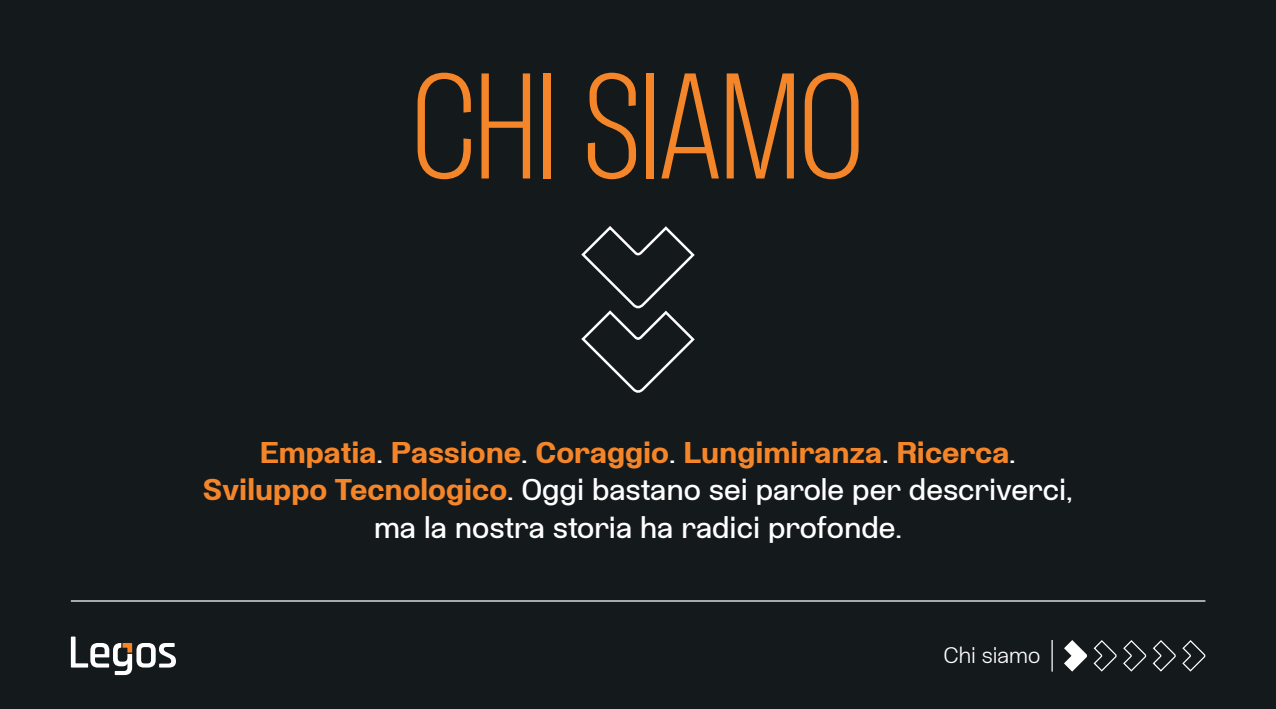
<style>
.page{position:relative;width:1276px;height:709px;background:#14191c}
.page>*{position:absolute;margin:0;border:0;box-sizing:border-box;transform-origin:0 0}
.t1{font:300 150px "Etrusco Now Condensed";color:#f58529}
.t2{font:30px "Etrusco Now";color:#fff}
.t3{font:700 30px "Etrusco Now";color:#f58529}
.t4{font:300 22.5px "Etrusco Now";color:#fff}
.s1{font-weight:400;color:#fff}
.s2{font-weight:700;color:#f58529}
</style>
<div class="page">
<svg style="left:71px;top:636px;width:105px;height:39px"></svg>
<svg style="left:1064px;top:640px;width:142px;height:32px"></svg>
<hr style="left:71px;top:600px;width:1134px;height:1px;background:#fff">
<svg style="left:581px;top:226px;width:114px;height:167px"></svg>
<hr style="left:1051px;top:640px;width:1px;height:31px;background:#fff">
<p class="t1" style="left:413px;top:20px;width:451px">CHI SIAMO</p>
<p class="t3" style="left:260px;top:429px;width:757px">Empatia<span class="s1">.</span> Passione<span class="s1">.</span> Coraggio<span class="s1">.</span> Lungimiranza<span class="s1">.</span> Ricerca<span class="s1">.</span></p>
<p class="t2" style="left:203px;top:468px;width:871px"><span class="s2">Sviluppo Tecnologico</span>. Oggi bastano sei parole per descriverci,</p>
<p class="t2" style="left:374px;top:505px;width:529px">ma la nostra storia ha radici profonde.</p>
<p class="t4" style="left:944px;top:638px;width:98px">Chi siamo</p>
</div>
